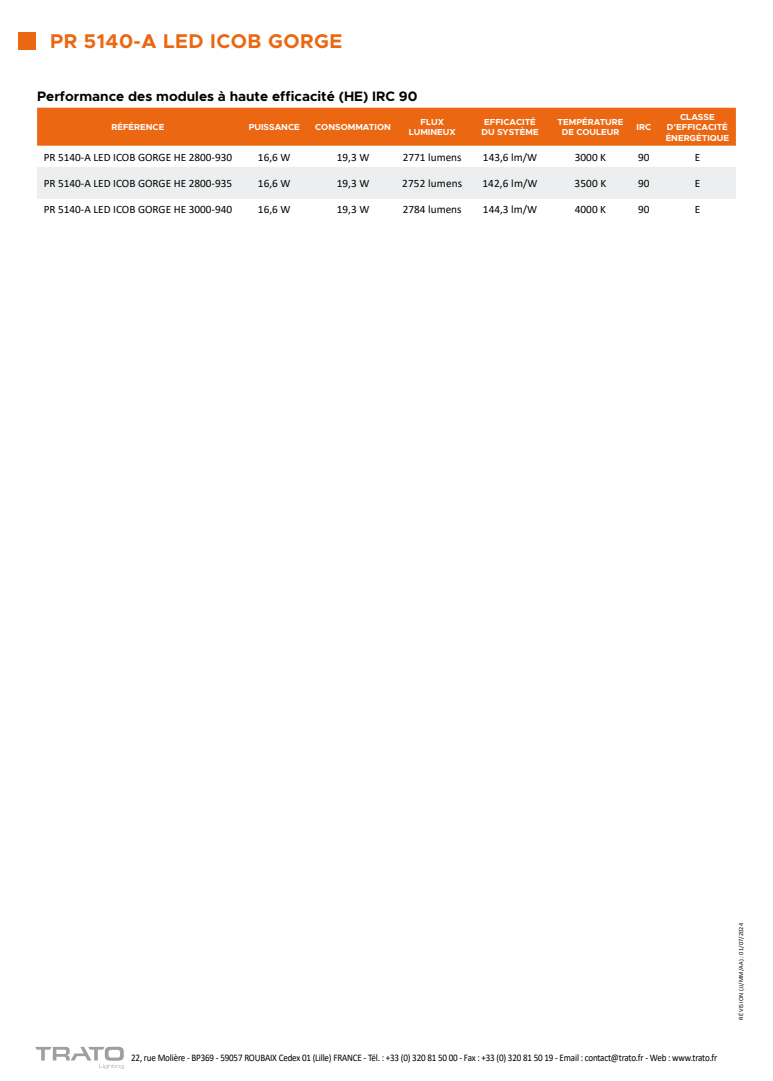
<style>
.page{position:relative;width:773px;height:1081px;background:#fff}
.page>*{position:absolute;margin:0;border:0;box-sizing:border-box;transform-origin:0 0}
.t1{font:700 20px "Metropolis";letter-spacing:.025em;color:#ec6711}
.t2{font:700 13.75px "Metropolis";color:#000}
.t3{font:11.25px "Calibri";color:#000}
.t4{font:10.12px "Calibri";letter-spacing:-.02em;color:#000;scale:.9 1}
.t5{font:700 8.75px/10.5px "Metropolis";color:#fff;text-align:center}
.t6{font:6.25px "Calibri";letter-spacing:.02em;color:#000}
</style>
<div class="page">
<svg style="left:35px;top:1046px;width:89px;height:22px"></svg>
<div style="left:18px;top:32px;width:18px;height:18px;background:#ec6711"></div>
<div style="left:37px;top:108px;width:698px;height:38px;background:#ec6711"></div>
<div style="left:37px;top:167px;width:698px;height:32px;background:#edeeef"></div>
<h1 class="t1" style="left:50px;top:30px;width:294px">PR 5140-A LED ICOB GORGE</h1>
<p class="t2" style="left:37px;top:89px;width:382px">Performance des modules à haute efficacité (HE) IRC 90</p>
<p class="t5" style="left:111px;top:122px;width:54px">RÉFÉRENCE</p>
<p class="t5" style="left:249px;top:122px;width:53px">PUISSANCE</p>
<p class="t5" style="left:315px;top:122px;width:77px">CONSOMMATION</p>
<p class="t5" style="left:408px;top:117px;width:48px">FLUX<br>LUMINEUX</p>
<p class="t5" style="left:481px;top:117px;width:59px">EFFICACITÉ<br>DU SYSTÈME</p>
<p class="t5" style="left:557px;top:117px;width:67px">TEMPÉRATURE<br>DE COULEUR</p>
<p class="t5" style="left:636px;top:122px;width:16px">IRC</p>
<p class="t5" style="left:665px;top:111px;width:65px">CLASSE<br>D’EFFICACITÉ<br>ÉNERGÉTIQUE</p>
<p class="t3" style="left:44px;top:151px;width:190px">PR 5140-A LED ICOB GORGE HE 2800-930</p>
<p class="t3" style="left:258px;top:151px;width:34px">16,6 W</p>
<p class="t3" style="left:337px;top:151px;width:34px">19,3 W</p>
<p class="t3" style="left:403px;top:151px;width:60px">2771 lumens</p>
<p class="t3" style="left:483px;top:151px;width:56px">143,6 lm/W</p>
<p class="t3" style="left:574px;top:149px;width:33px">3000 K</p>
<p class="t3" style="left:638px;top:151px;width:13px">90</p>
<p class="t3" style="left:694px;top:151px;width:7px">E</p>
<p class="t3" style="left:44px;top:178px;width:190px">PR 5140-A LED ICOB GORGE HE 2800-935</p>
<p class="t3" style="left:258px;top:178px;width:34px">16,6 W</p>
<p class="t3" style="left:337px;top:178px;width:34px">19,3 W</p>
<p class="t3" style="left:402px;top:178px;width:61px">2752 lumens</p>
<p class="t3" style="left:482px;top:178px;width:57px">142,6 lm/W</p>
<p class="t3" style="left:574px;top:176px;width:33px">3500 K</p>
<p class="t3" style="left:638px;top:178px;width:13px">90</p>
<p class="t3" style="left:694px;top:178px;width:7px">E</p>
<p class="t3" style="left:44px;top:204px;width:190px">PR 5140-A LED ICOB GORGE HE 3000-940</p>
<p class="t3" style="left:258px;top:204px;width:34px">16,6 W</p>
<p class="t3" style="left:337px;top:204px;width:34px">19,3 W</p>
<p class="t3" style="left:403px;top:204px;width:60px">2784 lumens</p>
<p class="t3" style="left:483px;top:204px;width:56px">144,3 lm/W</p>
<p class="t3" style="left:574px;top:202px;width:33px">4000 K</p>
<p class="t3" style="left:638px;top:204px;width:13px">90</p>
<p class="t3" style="left:694px;top:204px;width:7px">E</p>
<p class="t4" style="left:131px;top:1052px;width:652px">22, rue Molière - BP369 - 59057 ROUBAIX Cedex 01 (Lille) FRANCE - Tél. : +33 (0) 320 81 50 00 - Fax : +33 (0) 320 81 50 19 - Email : contact@trato.fr - Web : www.trato.fr</p>
<p class="t6" style="left:737px;top:1019px;width:98px;rotate:-90deg">RÉVISION (JJ/MM/AA) : 01/07/2024</p>
</div>
